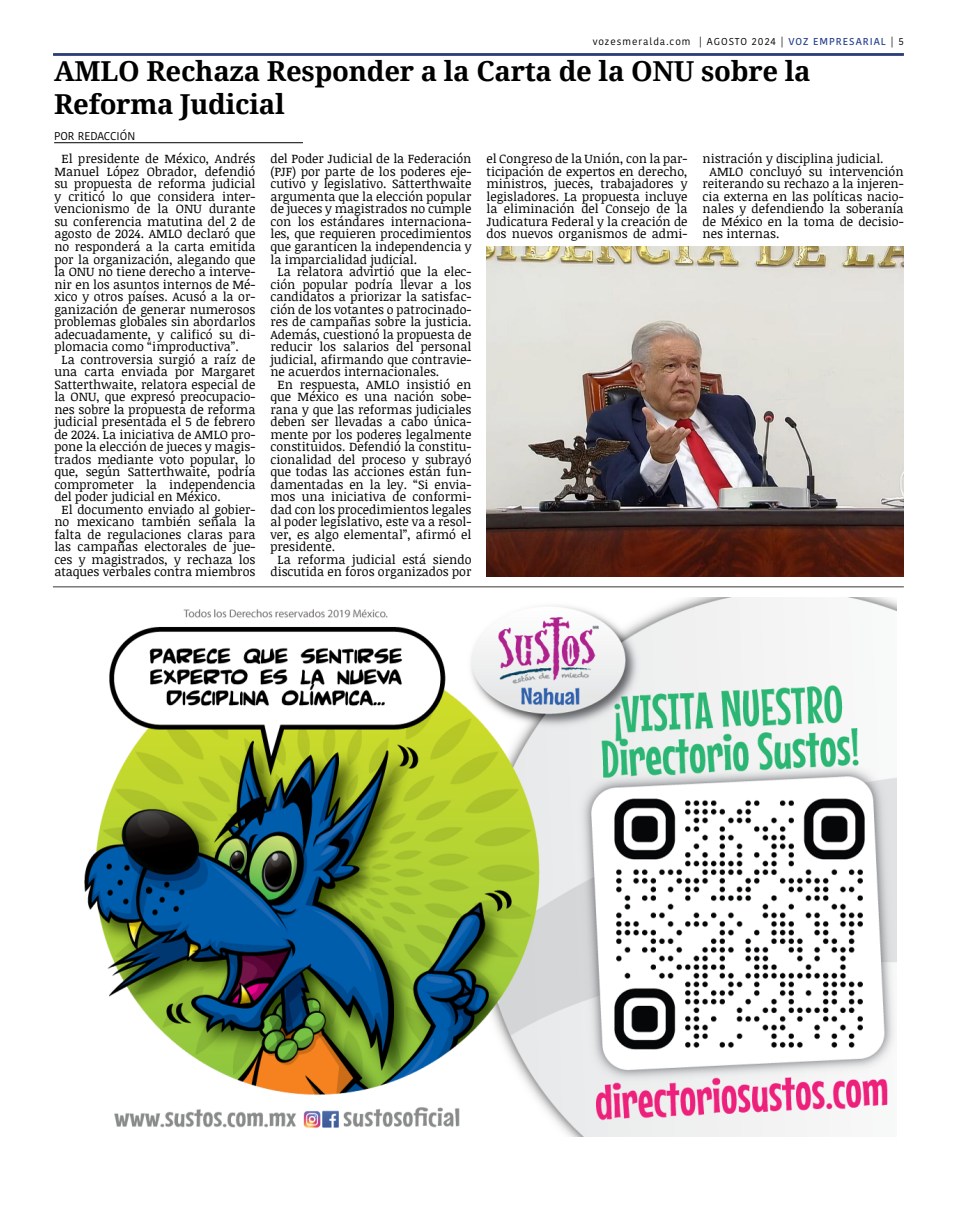
<style>
.page{position:relative;width:957px;height:1205px;background:#fff}
.page>*{position:absolute;margin:0;border:0;box-sizing:border-box;transform-origin:0 0}
.t1{font:700 27.5px/32.5px "Droid Serif";letter-spacing:-.01em;color:#000}
.t2{font:12.5px/12.5px "Noticia Text";color:#000;text-align:justify}
.t3{font:11.25px "Kohinoor Devanagari";color:#000}
.t4{font:10px "Kohinoor Devanagari";letter-spacing:.1em;color:#000}
.s1{font-style:inherit}
.s2{font-weight:600;color:#25408f}
</style>
<div class="page">
<hr style="left:53px;top:53px;width:851px;height:3px;background:#25408f">
<hr style="left:53px;top:586px;width:851px;height:1px;background:#3c3633">
<img style="left:84px;top:597px;width:812px;height:540px">
<hr style="left:54px;top:142px;width:249px;height:1px;background:#000">
<img style="left:486px;top:246px;width:417px;height:330px">
<p class="t4" style="left:593px;top:36px;width:312px">vozesmeralda.com | <span class="s1">AGOSTO</span> 2024 | <span class="s2">VOZ EMPRESARIAL</span> | 5</p>
<h1 class="t1" style="left:54px;top:55px;width:758px">AMLO Rechaza Responder a la Carta de la ONU sobre la<br>Reforma Judicial</h1>
<p class="t2" style="left:61px;top:152px;width:195px">El presidente de México, Andrés</p>
<p class="t2" style="left:54px;top:165px;width:202px">Manuel López Obrador, defendió</p>
<p class="t2" style="left:54px;top:177px;width:202px">su propuesta de reforma judicial</p>
<p class="t2" style="left:54px;top:190px;width:202px">y criticó lo que considera inter-</p>
<p class="t2" style="left:54px;top:202px;width:202px">vencionismo de la ONU durante</p>
<p class="t2" style="left:54px;top:215px;width:202px">su conferencia matutina del 2 de</p>
<p class="t2" style="left:54px;top:227px;width:202px">agosto de 2024. AMLO declaró que</p>
<p class="t2" style="left:54px;top:240px;width:202px">no responderá a la carta emitida</p>
<p class="t2" style="left:54px;top:252px;width:202px">por la organización, alegando que</p>
<p class="t2" style="left:54px;top:265px;width:203px">la ONU no tiene derecho a interve-</p>
<p class="t2" style="left:54px;top:277px;width:202px">nir en los asuntos internos de Mé-</p>
<p class="t2" style="left:54px;top:290px;width:202px">xico y otros países. Acusó a la or-</p>
<p class="t2" style="left:54px;top:302px;width:202px">ganización de generar numerosos</p>
<p class="t2" style="left:54px;top:315px;width:202px">problemas globales sin abordarlos</p>
<p class="t2" style="left:54px;top:327px;width:202px">adecuadamente, y calificó su di-</p>
<p class="t2" style="left:54px;top:340px;width:186px">plomacia como “improductiva”.</p>
<p class="t2" style="left:61px;top:352px;width:195px">La controversia surgió a raíz de</p>
<p class="t2" style="left:54px;top:365px;width:202px">una carta enviada por Margaret</p>
<p class="t2" style="left:54px;top:377px;width:202px">Satterthwaite, relatora especial de</p>
<p class="t2" style="left:54px;top:390px;width:202px">la ONU, que expresó preocupacio-</p>
<p class="t2" style="left:54px;top:402px;width:202px">nes sobre la propuesta de reforma</p>
<p class="t2" style="left:54px;top:415px;width:202px">judicial presentada el 5 de febrero</p>
<p class="t2" style="left:54px;top:427px;width:202px">de 2024. La iniciativa de AMLO pro-</p>
<p class="t2" style="left:54px;top:440px;width:202px">pone la elección de jueces y magis-</p>
<p class="t2" style="left:54px;top:452px;width:202px">trados mediante voto popular, lo</p>
<p class="t2" style="left:54px;top:465px;width:202px">que, según Satterthwaite, podría</p>
<p class="t2" style="left:54px;top:477px;width:202px">comprometer la independencia</p>
<p class="t2" style="left:54px;top:490px;width:168px">del poder judicial en México.</p>
<p class="t2" style="left:61px;top:502px;width:195px">El documento enviado al gobier-</p>
<p class="t2" style="left:54px;top:515px;width:202px">no mexicano también señala la</p>
<p class="t2" style="left:54px;top:527px;width:202px">falta de regulaciones claras para</p>
<p class="t2" style="left:54px;top:540px;width:202px">las campañas electorales de jue-</p>
<p class="t2" style="left:54px;top:552px;width:202px">ces y magistrados, y rechaza los</p>
<p class="t2" style="left:54px;top:565px;width:202px">ataques verbales contra miembros</p>
<p class="t3" style="left:54px;top:129px;width:83px">POR REDACCIÓN</p>
<p class="t2" style="left:270px;top:152px;width:202px">del Poder Judicial de la Federación</p>
<p class="t2" style="left:270px;top:165px;width:202px">(PJF) por parte de los poderes eje-</p>
<p class="t2" style="left:270px;top:177px;width:202px">cutivo y legislativo. Satterthwaite</p>
<p class="t2" style="left:270px;top:190px;width:202px">argumenta que la elección popular</p>
<p class="t2" style="left:270px;top:202px;width:202px">de jueces y magistrados no cumple</p>
<p class="t2" style="left:270px;top:215px;width:202px">con los estándares internaciona-</p>
<p class="t2" style="left:270px;top:227px;width:202px">les, que requieren procedimientos</p>
<p class="t2" style="left:270px;top:240px;width:202px">que garanticen la independencia y</p>
<p class="t2" style="left:270px;top:252px;width:148px">la imparcialidad judicial.</p>
<p class="t2" style="left:277px;top:265px;width:195px">La relatora advirtió que la elec-</p>
<p class="t2" style="left:270px;top:277px;width:202px">ción popular podría llevar a los</p>
<p class="t2" style="left:270px;top:290px;width:202px">candidatos a priorizar la satisfac-</p>
<p class="t2" style="left:270px;top:302px;width:202px">ción de los votantes o patrocinado-</p>
<p class="t2" style="left:270px;top:315px;width:203px">res de campañas sobre la justicia.</p>
<p class="t2" style="left:270px;top:327px;width:202px">Además, cuestionó la propuesta de</p>
<p class="t2" style="left:270px;top:340px;width:202px">reducir los salarios del personal</p>
<p class="t2" style="left:270px;top:352px;width:202px">judicial, afirmando que contravie-</p>
<p class="t2" style="left:270px;top:365px;width:170px">ne acuerdos internacionales.</p>
<p class="t2" style="left:277px;top:377px;width:195px">En respuesta, AMLO insistió en</p>
<p class="t2" style="left:270px;top:390px;width:202px">que México es una nación sobe-</p>
<p class="t2" style="left:270px;top:402px;width:202px">rana y que las reformas judiciales</p>
<p class="t2" style="left:270px;top:415px;width:202px">deben ser llevadas a cabo única-</p>
<p class="t2" style="left:270px;top:427px;width:202px">mente por los poderes legalmente</p>
<p class="t2" style="left:270px;top:440px;width:202px">constituidos. Defendió la constitu-</p>
<p class="t2" style="left:270px;top:452px;width:202px">cionalidad del proceso y subrayó</p>
<p class="t2" style="left:270px;top:465px;width:202px">que todas las acciones están fun-</p>
<p class="t2" style="left:270px;top:477px;width:202px">damentadas en la ley. “Si envia-</p>
<p class="t2" style="left:270px;top:490px;width:202px">mos una iniciativa de conformi-</p>
<p class="t2" style="left:270px;top:502px;width:202px">dad con los procedimientos legales</p>
<p class="t2" style="left:270px;top:515px;width:202px">al poder legislativo, este va a resol-</p>
<p class="t2" style="left:270px;top:527px;width:202px">ver, es algo elemental”, afirmó el</p>
<p class="t2" style="left:270px;top:540px;width:66px">presidente.</p>
<p class="t2" style="left:277px;top:552px;width:195px">La reforma judicial está siendo</p>
<p class="t2" style="left:270px;top:565px;width:202px">discutida en foros organizados por</p>
<p class="t2" style="left:486px;top:152px;width:202px">el Congreso de la Unión, con la par&shy;ticipación de expertos en derecho, ministros, jueces, trabajadores y legisladores. La propuesta incluye la eliminación del Consejo de la Judicatura Federal y la creación de dos nuevos organismos de admi-</p>
<p class="t2" style="left:702px;top:152px;width:183px">nistración y disciplina judicial.</p>
<p class="t2" style="left:709px;top:165px;width:195px">AMLO concluyó su intervención</p>
<p class="t2" style="left:702px;top:177px;width:202px">reiterando su rechazo a la injeren-</p>
<p class="t2" style="left:702px;top:190px;width:202px">cia externa en las políticas nacio-</p>
<p class="t2" style="left:702px;top:202px;width:203px">nales y defendiendo la soberanía</p>
<p class="t2" style="left:702px;top:215px;width:202px">de México en la toma de decisio-</p>
<p class="t2" style="left:702px;top:227px;width:78px">nes internas.</p>
</div>
